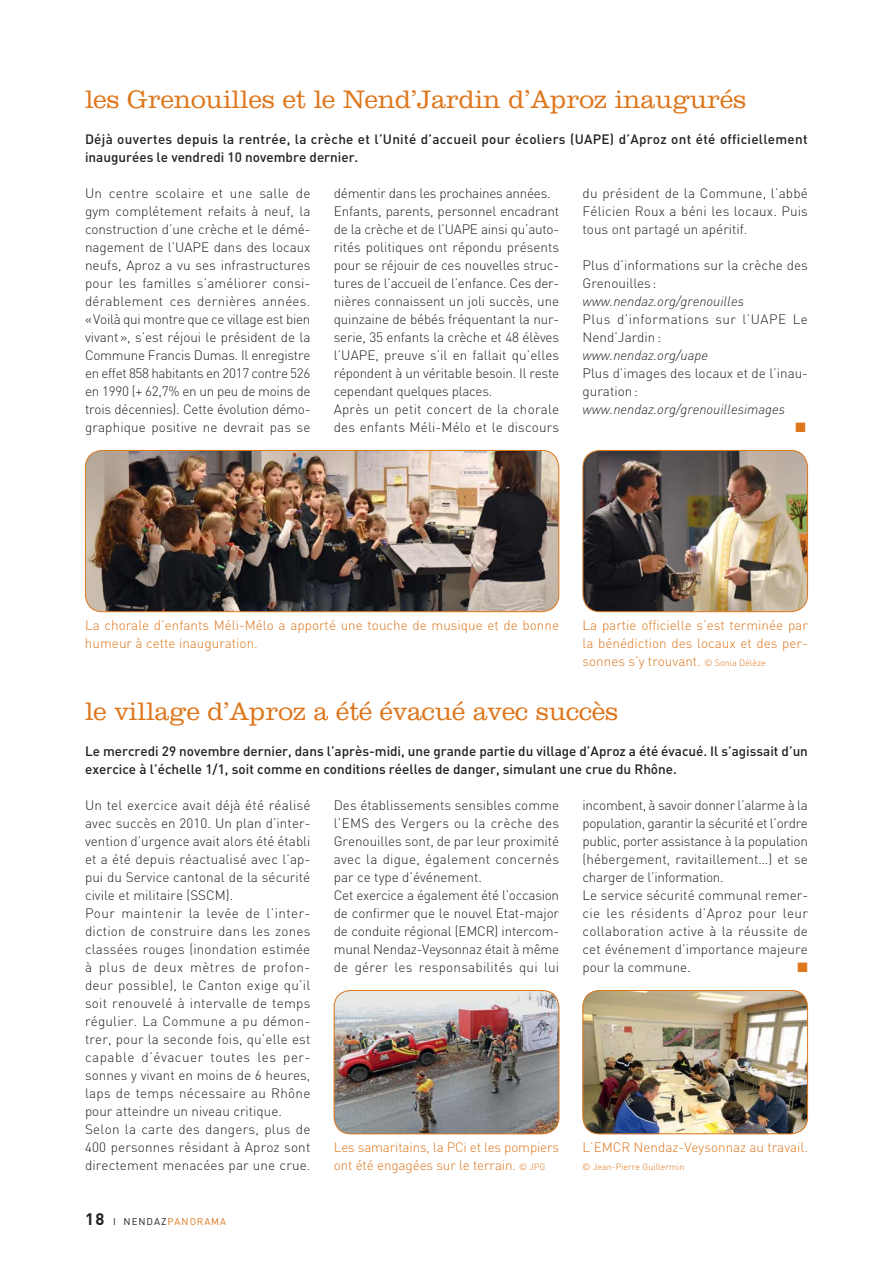
<style>
.page{position:relative;width:893px;height:1263px;background:#fff}
.page>*{position:absolute;margin:0;border:0;box-sizing:border-box;transform-origin:0 0}
.t1{font:300 26.25px "Clarendon";letter-spacing:-.005em;color:#de761c}
.t2{font:300 13.5px/18px "DIN";color:#231f20}
.t3{font:300 13.5px/18px "DIN";color:#de761c}
.t4{font:500 13.5px/18px "DIN";color:#231f20}
.t5{font:500 13.5px/18px "DIN";letter-spacing:.02em;color:#231f20}
.t6{font:italic 300 13.5px "DIN";color:#231f20}
.t7{font:300 13.5px/18px "DIN";letter-spacing:.03em;color:#231f20}
.t8{font:9.75px "DIN";letter-spacing:.1em;color:#de761c}
.t9{font:300 9px "DIN";color:#de761c}
.s1{font-size:9px}
.s2{font-weight:700;font-size:16.5px;color:#231f20}
.s3{color:#231f20}
</style>
<div class="page">
<img style="left:583px;top:450px;width:224px;height:162px;border-radius:17px">
<div style="left:583px;top:450px;width:225px;height:162px;border:1px solid #de761c;border-radius:17px"></div>
<img style="left:85px;top:450px;width:474px;height:162px;border-radius:17px">
<div style="left:85px;top:450px;width:474px;height:162px;border:1px solid #de761c;border-radius:17px"></div>
<img style="left:583px;top:990px;width:225px;height:144px;border-radius:17px">
<div style="left:583px;top:990px;width:225px;height:144px;border:1px solid #de761c;border-radius:17px"></div>
<img style="left:334px;top:990px;width:225px;height:144px;border-radius:17px">
<div style="left:334px;top:990px;width:225px;height:144px;border:1px solid #de761c;border-radius:17px"></div>
<h1 class="t1" style="left:85px;top:88px;width:663px">les Grenouilles et le Nend’Jardin d’Aproz inaugurés</h1>
<p class="t5" style="left:85px;top:132px;width:724px">Déjà ouvertes depuis la rentrée, la crèche et l’Unité d’accueil pour écoliers (UAPE) d’Aproz ont été officiellement inaugurées le vendredi 10 novembre dernier.</p>
<p class="t2" style="left:85px;top:186px;width:227px;text-align:justify">Un centre scolaire et une salle de gym complétement refaits à neuf, la construction d’une crèche et le démé&shy;nagement de l’UAPE dans des locaux neufs, Aproz a vu ses infrastructures pour les familles s’améliorer consi&shy;dérablement ces dernières années. « Voilà qui montre que ce village est bien vivant », s’est réjoui le président de la Commune Francis Dumas. Il enregistre en effet 858 habitants en 2017 contre 526 en 1990 (+ 62,7% en un peu de moins de trois décennies). Cette évolution démo&shy;graphique positive ne devrait pas se</p>
<p class="t2" style="left:334px;top:186px;width:227px">démentir dans les prochaines années.<br>Enfants, parents, personnel encadrant de la crèche et de l’UAPE ainsi qu’auto&shy;rités politiques ont répondu présents pour se réjouir de ces nouvelles struc&shy;tures de l’accueil de l’enfance. Ces der&shy;nières connaissent un joli succès, une quinzaine de bébés fréquentant la nur&shy;serie, 35 enfants la crèche et 48 élèves l’UAPE, preuve s’il en fallait qu’elles répondent à un véritable besoin. Il reste cependant quelques places.<br>Après un petit concert de la chorale des enfants Méli-Mélo et le discours</p>
<p class="t2" style="left:583px;top:186px;width:227px;text-align:justify">du président de la Commune, l’abbé Félicien Roux a béni les locaux. Puis tous ont partagé un apéritif.</p>
<p class="t2" style="left:583px;top:258px;width:227px">Plus d’informations sur la crèche des<br>Grenouilles :</p>
<p class="t6" style="left:583px;top:296px;width:163px">www.nendaz.org/grenouilles</p>
<p class="t7" style="left:583px;top:312px;width:227px">Plus d’informations sur l’UAPE Le<br>Nend’Jardin :</p>
<p class="t6" style="left:583px;top:350px;width:127px">www.nendaz.org/uape</p>
<p class="t2" style="left:583px;top:366px;width:227px">Plus d’images des locaux et de l’inau&shy;guration :</p>
<p class="t6" style="left:583px;top:404px;width:204px">www.nendaz.org/grenouillesimages</p>
<p class="t3" style="left:85px;top:618px;width:476px">La chorale d’enfants Méli-Mélo a apporté une touche de musique et de bonne humeur à cette inauguration.</p>
<p class="t3" style="left:582px;top:618px;width:227px;text-align:justify">La partie officielle s’est terminée par la bénédiction des locaux et des per&shy;sonnes s’y trouvant. <span class="s1">© Sonia Délèze</span></p>
<h1 class="t1" style="left:85px;top:700px;width:535px">le village d’Aproz a été évacué avec succès</h1>
<p class="t4" style="left:85px;top:744px;width:724px">Le mercredi 29 novembre dernier, dans l’après-midi, une grande partie du village d’Aproz a été évacué. Il s’agissait d’un exercice à l’échelle 1/1, soit comme en conditions réelles de danger, simulant une crue du Rhône.</p>
<p class="t2" style="left:85px;top:798px;width:227px">Un tel exercice avait déjà été réalisé avec succès en 2010. Un plan d’inter&shy;vention d’urgence avait alors été établi et a été depuis réactualisé avec l’ap&shy;pui du Service cantonal de la sécurité civile et militaire (SSCM).<br>Pour maintenir la levée de l’inter&shy;diction de construire dans les zones classées rouges (inondation estimée à plus de deux mètres de profon&shy;deur possible), le Canton exige qu’il soit renouvelé à intervalle de temps régulier. La Commune a pu démon&shy;trer, pour la seconde fois, qu’elle est capable d’évacuer toutes les per&shy;sonnes y vivant en moins de 6 heures, laps de temps nécessaire au Rhône pour atteindre un niveau critique.<br>Selon la carte des dangers, plus de 400 personnes résidant à Aproz sont directement menacées par une crue.</p>
<p class="t2" style="left:334px;top:798px;width:227px">Des établissements sensibles comme l’EMS des Vergers ou la crèche des Grenouilles sont, de par leur proximité avec la digue, également concernés par ce type d’événement.<br>Cet exercice a également été l’occasion de confirmer que le nouvel Etat-major de conduite régional (EMCR) intercom&shy;munal Nendaz-Veysonnaz était à même de gérer les responsabilités qui lui</p>
<p class="t2" style="left:583px;top:798px;width:227px">incombent, à savoir donner l’alarme à la population, garantir la sécurité et l’ordre public, porter assistance à la population (hébergement, ravitaillement…) et se charger de l’information.<br>Le service sécurité communal remer&shy;cie les résidents d’Aproz pour leur collaboration active à la réussite de cet événement d’importance majeure pour la commune.</p>
<p class="t3" style="left:334px;top:1140px;width:227px">Les samaritains, la PCi et les pompiers ont été engagées sur le terrain. <span class="s1">© JPG</span></p>
<p class="t3" style="left:583px;top:1140px;width:227px">L’EMCR Nendaz-Veysonnaz au travail.</p>
<p class="t9" style="left:583px;top:1164px;width:103px">© Jean-Pierre Guillermin</p>
<p class="t8" style="left:85px;top:1217px;width:143px"><span class="s2">18</span> <span class="s3">I NENDAZ</span>PANORAMA</p>
</div>
